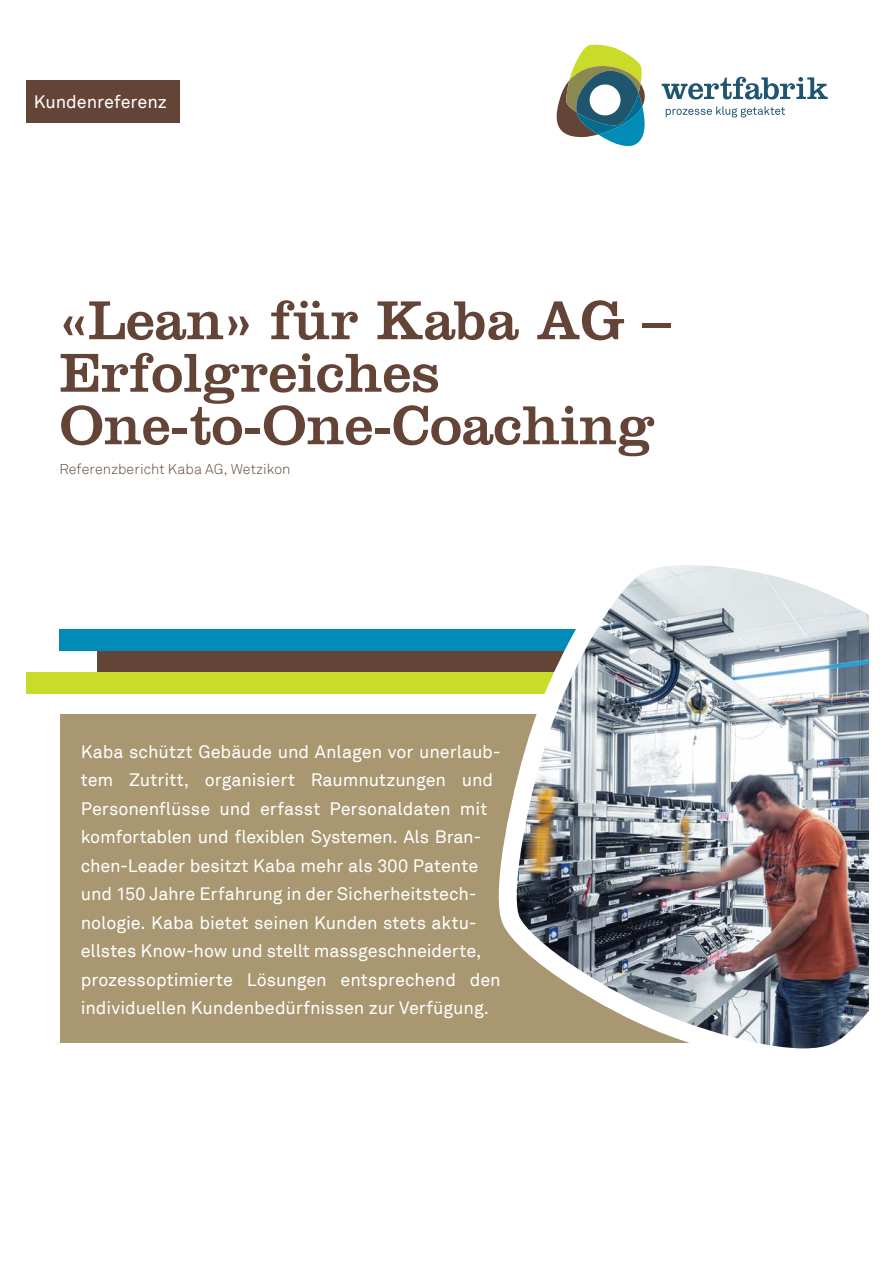
<style>
.page{position:relative;width:893px;height:1263px;background:#fff}
.page>*{position:absolute;margin:0;border:0;box-sizing:border-box;transform-origin:0 0}
.t1{font:57px/52.5px "Clarendon";color:#644436}
.t2{font:18px/28.5px "Akkurat";letter-spacing:-.005em;color:#fff}
.t3{font:300 14.25px "Akkurat";letter-spacing:.005em;color:#644436}
</style>
<div class="page">
<div style="left:60px;top:714px;width:773px;height:329px;background:#a89770"></div>
<svg style="left:662px;top:77px;width:166px;height:22px"></svg>
<svg style="left:666px;top:106px;width:119px;height:12px"></svg>
<svg style="left:556px;top:44px;width:89px;height:103px"></svg>
<div style="left:27px;top:672px;width:866px;height:21px;background:#cadb2a"></div>
<div style="left:98px;top:651px;width:795px;height:21px;background:#644436"></div>
<div style="left:60px;top:629px;width:833px;height:22px;background:#008cb7"></div>
<img style="left:490px;top:565px;width:380px;height:484px">
<div style="left:870px;top:485px;width:23px;height:659px;background:#fff"></div>
<div style="left:26px;top:80px;width:154px;height:42px;background:#644436"></div>
<p class="t2" style="left:34px;top:88px;width:134px">Kundenreferenz</p>
<h1 class="t1" style="left:60px;top:293px;width:613px">«Lean» für Kaba AG –<br>Erfolgreiches<br>One-to-One-Coaching</h1>
<p class="t3" style="left:60px;top:460px;width:233px">Referenzbericht Kaba AG, Wetzikon</p>
<p class="t2" style="left:81px;top:738px;width:422px">Kaba schützt Gebäude und Anlagen vor unerlaub&shy;tem Zutritt, organisiert Raumnutzungen und Personenflüsse und erfasst Personaldaten mit komfortablen und flexiblen Systemen. Als Bran&shy;chen-Leader besitzt Kaba mehr als 300 Patente und 150 Jahre Erfahrung in der Sicherheitstech&shy;nologie. Kaba bietet seinen Kunden stets aktu&shy;ellstes Know-how und stellt massgeschneiderte, prozessoptimierte Lösungen entsprechend den individuellen Kundenbedürfnissen zur Verfügung.</p>
</div>
